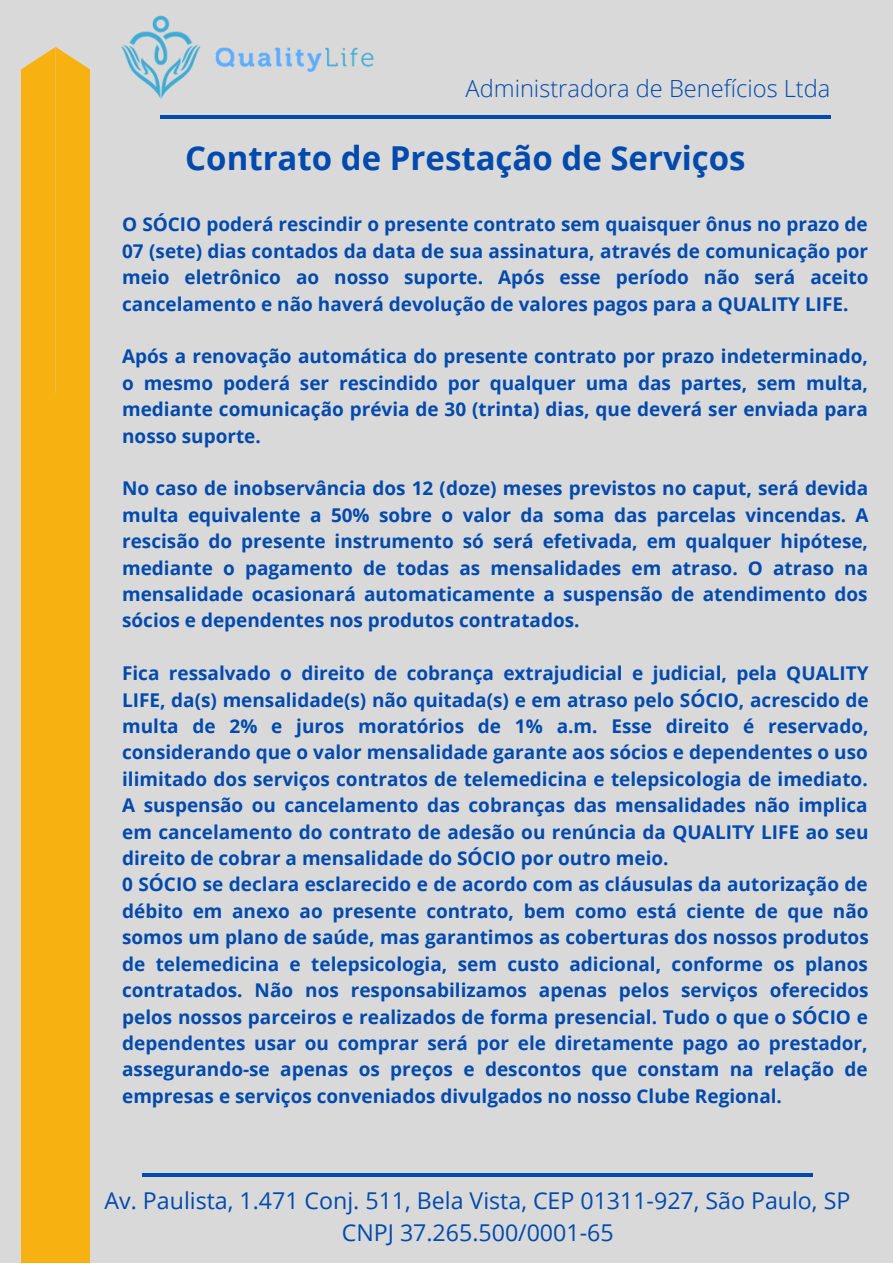
<style>
.page{position:relative;width:893px;height:1264px;background:#fff}
.page>*{position:absolute;margin:0;border:0;box-sizing:border-box;transform-origin:0 0}
.t1{font:700 33px "Open Sans";color:#004aad}
.t2{font:300 23.7px "Open Sans";color:#004aad}
.t3{font:23.1px/31.8px "Open Sans";color:#004aad;text-align:center}
.t4{font:700 18.9px/26.4px "Open Sans";color:#004aad;text-align:justify}
</style>
<div class="page">
<div style="left:0;top:0;width:892px;height:1262px;background:#d9d9d9"></div>
<div style="left:22px;top:393px;width:67px;height:869px;background:#f7b212"></div>
<div style="left:22px;top:48px;width:67px;height:345px;background:#f7b212"></div>
<hr style="left:160px;top:115px;width:670px;height:4px;background:#004aad">
<img style="left:121px;top:15px;width:253px;height:84px">
<hr style="left:143px;top:1173px;width:670px;height:3px;background:#004aad">
<p class="t2" style="left:465px;top:72px;width:366px">Administradora de Benefícios Ltda</p>
<h1 class="t1" style="left:185px;top:134px;width:562px">Contrato de Prestação de Serviços</h1>
<p class="t4" style="left:122px;top:211px;width:747px">O SÓCIO poderá rescindir o presente contrato sem quaisquer ônus no prazo de 07 (sete) dias contados da data de sua assinatura, através de comunicação por meio eletrônico ao nosso suporte. Após esse período não será aceito cancelamento e não haverá devolução de valores pagos para a QUALITY LIFE.</p>
<p class="t4" style="left:122px;top:343px;width:747px">Após a renovação automática do presente contrato por prazo indeterminado, o mesmo poderá ser rescindido por qualquer uma das partes, sem multa, mediante comunicação prévia de 30 (trinta) dias, que deverá ser enviada para nosso suporte.</p>
<p class="t4" style="left:122px;top:475px;width:748px">No caso de inobservância dos 12 (doze) meses previstos no caput, será devida multa equivalente a 50% sobre o valor da soma das parcelas vincendas. A rescisão do presente instrumento só será efetivada, em qualquer hipótese, mediante o pagamento de todas as mensalidades em atraso. O atraso na mensalidade ocasionará automaticamente a suspensão de atendimento dos sócios e dependentes nos produtos contratados.</p>
<p class="t4" style="left:122px;top:659px;width:748px;text-align:left">Fica ressalvado o direito de cobrança extrajudicial e judicial, pela QUALITY LIFE, da(s) mensalidade(s) não quitada(s) e em atraso pelo SÓCIO, acrescido de multa de 2% e juros moratórios de 1% a.m. Esse direito é reservado, considerando que o valor mensalidade garante aos sócios e dependentes o uso ilimitado dos serviços contratos de telemedicina e telepsicologia de imediato.<br>A suspensão ou cancelamento das cobranças das mensalidades não implica em cancelamento do contrato de adesão ou renúncia da QUALITY LIFE ao seu direito de cobrar a mensalidade do SÓCIO por outro meio.<br>0 SÓCIO se declara esclarecido e de acordo com as cláusulas da autorização de débito em anexo ao presente contrato, bem como está ciente de que não somos um plano de saúde, mas garantimos as coberturas dos nossos produtos de telemedicina e telepsicologia, sem custo adicional, conforme os planos contratados. Não nos responsabilizamos apenas pelos serviços oferecidos pelos nossos parceiros e realizados de forma presencial. Tudo o que o SÓCIO e dependentes usar ou comprar será por ele diretamente pago ao prestador, assegurando-se apenas os preços e descontos que constam na relação de empresas e serviços conveniados divulgados no nosso Clube Regional.</p>
<p class="t3" style="left:104px;top:1183px;width:747px">Av. Paulista, 1.471 Conj. 511, Bela Vista, CEP 01311-927, São Paulo, SP<br>CNPJ 37.265.500/0001-65</p>
</div>
